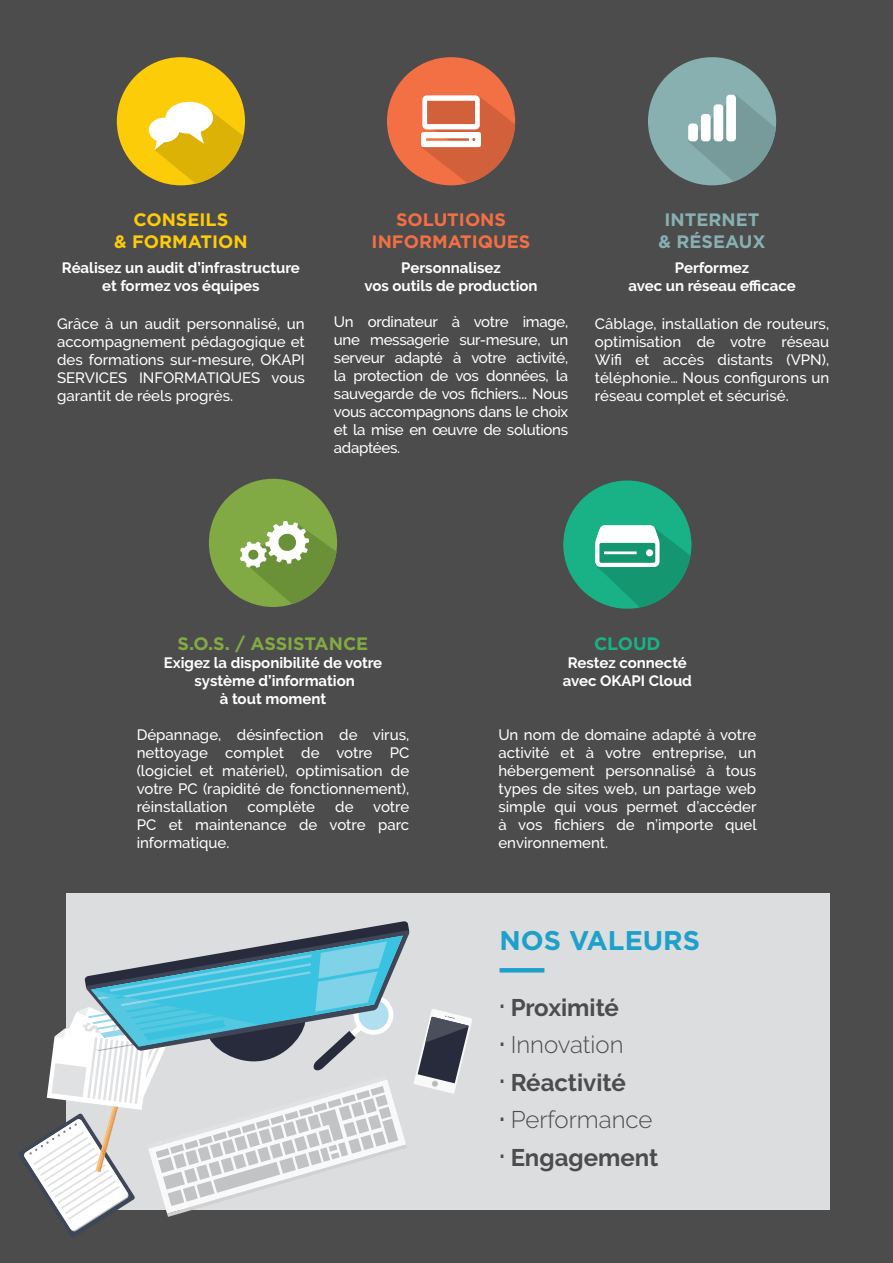
<style>
.page{position:relative;width:893px;height:1263px;background:#4c4c4c}
.page>*{position:absolute;margin:0;border:0;box-sizing:border-box;transform-origin:0 0}
.t1{font:700 27px "Gotham";color:#1da0ca}
.t2{font:700 24px/37.5px "Raleway";color:#4c4c4c}
.t3{font:700 18px "Gotham";color:#f36f44}
.t4{font:700 18px/21.6px "Gotham";color:#fdcc09}
.t5{font:700 18px "Gotham";color:#81aa44}
.t6{font:700 18px/21.6px "Gotham";color:#88b0b1}
.t7{font:700 18px "Gotham";color:#18b286}
.t8{font:500 15px/18px "Raleway";color:#fff;text-align:justify}
.t9{font:700 15px/18px "Raleway";color:#fff;text-align:center}
.s1{font-weight:300}
</style>
<div class="page">
<div style="left:387px;top:57px;width:128px;height:128px;background:#f36f44;border-radius:50%"></div>
<svg style="left:421px;top:95px;width:94px;height:90px"></svg>
<div style="left:563px;top:480px;width:128px;height:129px;background:#18b286;border-radius:50%"></div>
<svg style="left:595px;top:525px;width:96px;height:84px"></svg>
<div style="left:209px;top:479px;width:128px;height:128px;background:#81aa44;border-radius:50%"></div>
<svg style="left:240px;top:521px;width:97px;height:86px"></svg>
<div style="left:117px;top:57px;width:128px;height:128px;background:#fdcc09;border-radius:50%"></div>
<svg style="left:149px;top:102px;width:96px;height:83px"></svg>
<div style="left:648px;top:57px;width:128px;height:128px;background:#88b0b1;border-radius:50%"></div>
<svg style="left:688px;top:95px;width:88px;height:90px"></svg>
<div style="left:66px;top:893px;width:763px;height:316px;background:#dcdddf"></div>
<hr style="left:499px;top:968px;width:45px;height:4px;background:#1da0ca">
<svg style="left:19px;top:921px;width:453px;height:316px"></svg>
<p class="t4" style="left:114px;top:209px;width:116px;text-indent:19px">CONSEILS &amp; FORMATION</p>
<p class="t9" style="left:62px;top:259px;width:239px">Réalisez un audit d’infrastructure et formez vos équipes</p>
<p class="t8" style="left:57px;top:315px;width:249px;text-align:left">Grâce à un audit personnalisé, un accompagnement pédagogique et des formations sur-mesure, Okapi services Infor</p>
<p class="t8" style="left:57px;top:369px;width:249px;text-indent:127px">matiques vous garantit de réels progrès.</p>
<p class="t3" style="left:396px;top:208px;width:51px">SOLUTIONS</p>
<p class="t3" style="left:372px;top:230px;width:14px">INFORMATIQUES</p>
<p class="t9" style="left:364px;top:259px;width:175px">Personnalisez<br>vos outils de production</p>
<p class="t8" style="left:334px;top:313px;width:236px">Un ordinateur à votre image, une messagerie sur-mesure, un serveur adapté à votre activité, la protection de vos données, la sauvegarde de vos fichiers... Nous vous accompagnons dans le choix et la mise en œuvre de solutions adaptées.</p>
<p class="t6" style="left:659px;top:209px;width:68px;text-indent:6px">INTERNET<br>&amp; RÉSEAU</p>
<p class="t6" style="left:752px;top:231px;width:15px">X</p>
<p class="t9" style="left:628px;top:259px;width:169px">Performez<br>avec un réseau efficace</p>
<p class="t8" style="left:595px;top:315px;width:236px">Câblage, installation de routeurs, optimisation de votre réseau Wifi et accès distants (VPN), téléphonie… Nous configurons un réseau complet et sécurisé.</p>
<p class="t5" style="left:178px;top:631px;width:192px">S.O.S. / ASSISTANCE</p>
<p class="t9" style="left:164px;top:653px;width:220px">Exigez la disponibilité de votre système d’information<br>à tout moment</p>
<p class="t8" style="left:137px;top:725px;width:274px">Dépannage, désinfection de virus, nettoyage complet de votre PC (logiciel et matériel), optimisation de votre PC (rapidité de fonctionnement), réinstallation</p>
<p class="t8" style="left:248px;top:797px;width:69px">complète</p>
<p class="t8" style="left:335px;top:797px;width:20px">de</p>
<p class="t8" style="left:137px;top:797px;width:274px;text-indent:236px">votre PC et maintenance de votre parc informatique.</p>
<p class="t7" style="left:594px;top:631px;width:68px">CLOUD</p>
<p class="t9" style="left:563px;top:653px;width:131px">Restez connecté avec OKAPI Cloud</p>
<p class="t8" style="left:498px;top:725px;width:260px">Un nom de domaine adapté à votre activité et à votre entreprise, un hébergement personnalisé à tous types de sites web, un partage web simple qui vous permet d’accéder à vos fichiers de n’importe quel environnement.</p>
<h1 class="t1" style="left:499px;top:922px;width:202px">NOS VALEURS</h1>
<h2 class="t2" style="left:499px;top:989px;width:160px">. Proximité<br>. <span class="s1">Innovation<br></span>. Réactivité<br>. <span class="s1">Performance </span>. Engagement</h2>
</div>
